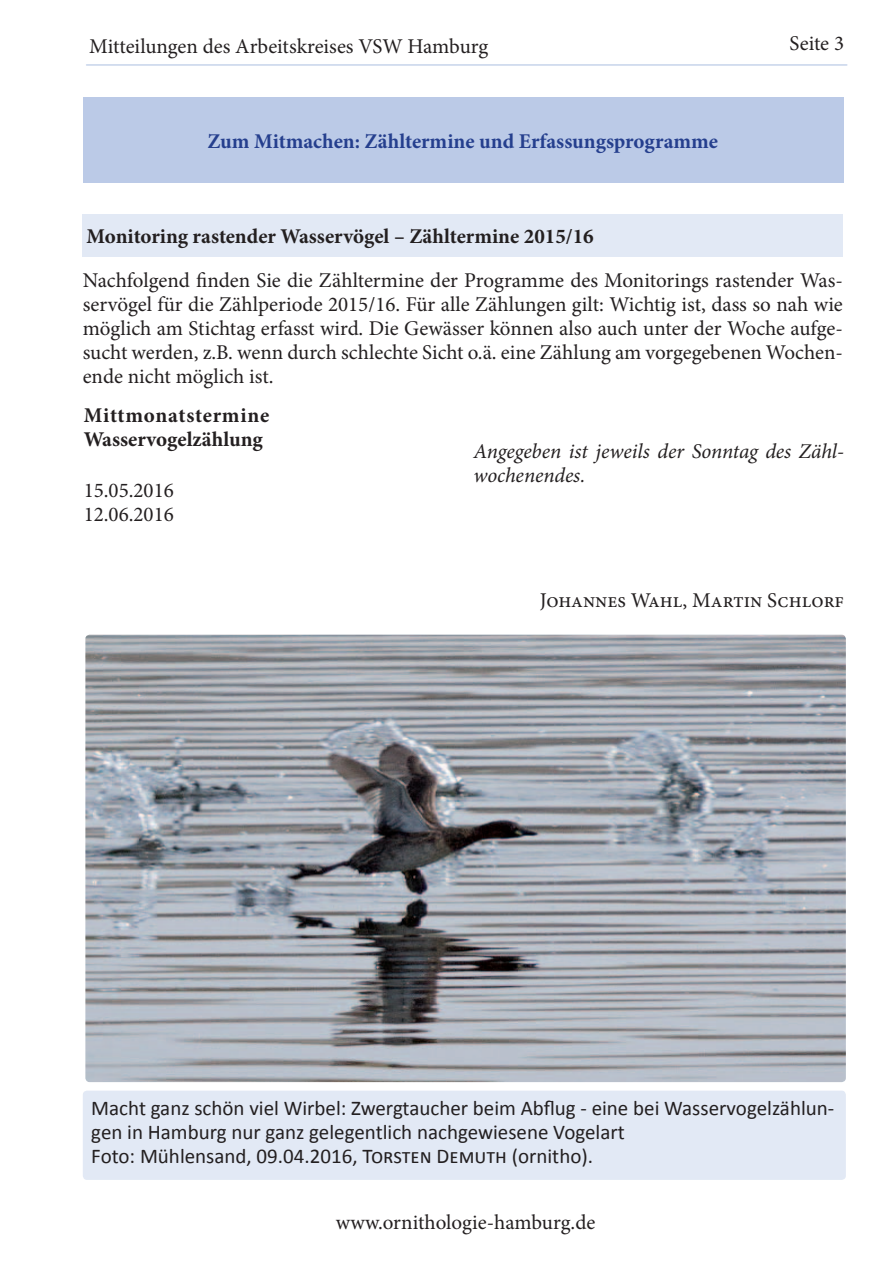
<style>
.page{position:relative;width:893px;height:1263px;background:#fff}
.page>*{position:absolute;margin:0;border:0;box-sizing:border-box;transform-origin:0 0}
.t1{font:21px/24px "Minion Pro";color:#231f20;text-align:justify}
.t2{font:21px/24px "Calibri";color:#231f20}
.t3{font:700 21px "Minion Pro";color:#231f20}
.t4{font:italic 21px/24px "Minion Pro";letter-spacing:-.005em;color:#231f20}
.t5{font:700 21px "Minion Pro";color:#253f8e}
.t6{font:700 21px/24px "Minion Pro";letter-spacing:.02em;color:#231f20}
</style>
<div class="page">
<hr style="left:87px;top:64px;width:760px;height:2px;background:#c7d4eb">
<div style="left:84px;top:98px;width:759px;height:85px;background:#bbcae7"></div>
<div style="left:83px;top:214px;width:760px;height:42px;background:#e2e9f5"></div>
<div style="left:83px;top:1090px;width:763px;height:90px;background:#e2e9f5;border-radius:4px"></div>
<img style="left:85px;top:635px;width:761px;height:447px">
<p class="t1" style="left:89px;top:35px;width:400px">Mitteilungen des Arbeitskreises VSW Hamburg</p>
<p class="t1" style="left:789px;top:31px;width:56px">Seite 3</p>
<p class="t5" style="left:207px;top:126px;width:512px">Zum Mitmachen: Zähltermine und Erfassungsprogramme</p>
<p class="t3" style="left:87px;top:221px;width:509px">Monitoring rastender Wasservögel – Zähltermine 2015/16</p>
<p class="t1" style="left:83px;top:269px;width:762px">Nachfolgend finden Sie die Zähltermine der Programme des Monitorings rastender Was&shy;servögel für die Zählperiode 2015/16. Für alle Zählungen gilt: Wichtig ist, dass so nah wie möglich am Stichtag erfasst wird. Die Gewässer können also auch unter der Woche aufge&shy;sucht werden, z.B. wenn durch schlechte Sicht o.ä. eine Zählung am vorgegebenen Wochen&shy;ende nicht möglich ist.</p>
<p class="t6" style="left:84px;top:403px;width:187px">Mittmonatstermine<br>Wasservogelzählung</p>
<p class="t1" style="left:84px;top:478px;width:92px">15.05.2016<br>12.06.2016</p>
<p class="t4" style="left:473px;top:439px;width:372px">Angegeben ist jeweils der Sonntag des Zähl&shy;wochenendes.</p>
<p class="t1" style="left:540px;top:588px;width:306px">Johannes Wahl, Martin Schlorf</p>
<p class="t2" style="left:91px;top:1096px;width:745px">Macht ganz schön viel Wirbel: Zwergtaucher beim Abflug - eine bei Wasservogelzählun&shy;gen in Hamburg nur ganz gelegentlich nachgewiesene Vogelart<br>Foto: Mühlensand, 09.04.2016, Torsten Demuth (ornitho).</p>
<p class="t1" style="left:336px;top:1210px;width:261px">www.ornithologie-hamburg.de</p>
</div>
